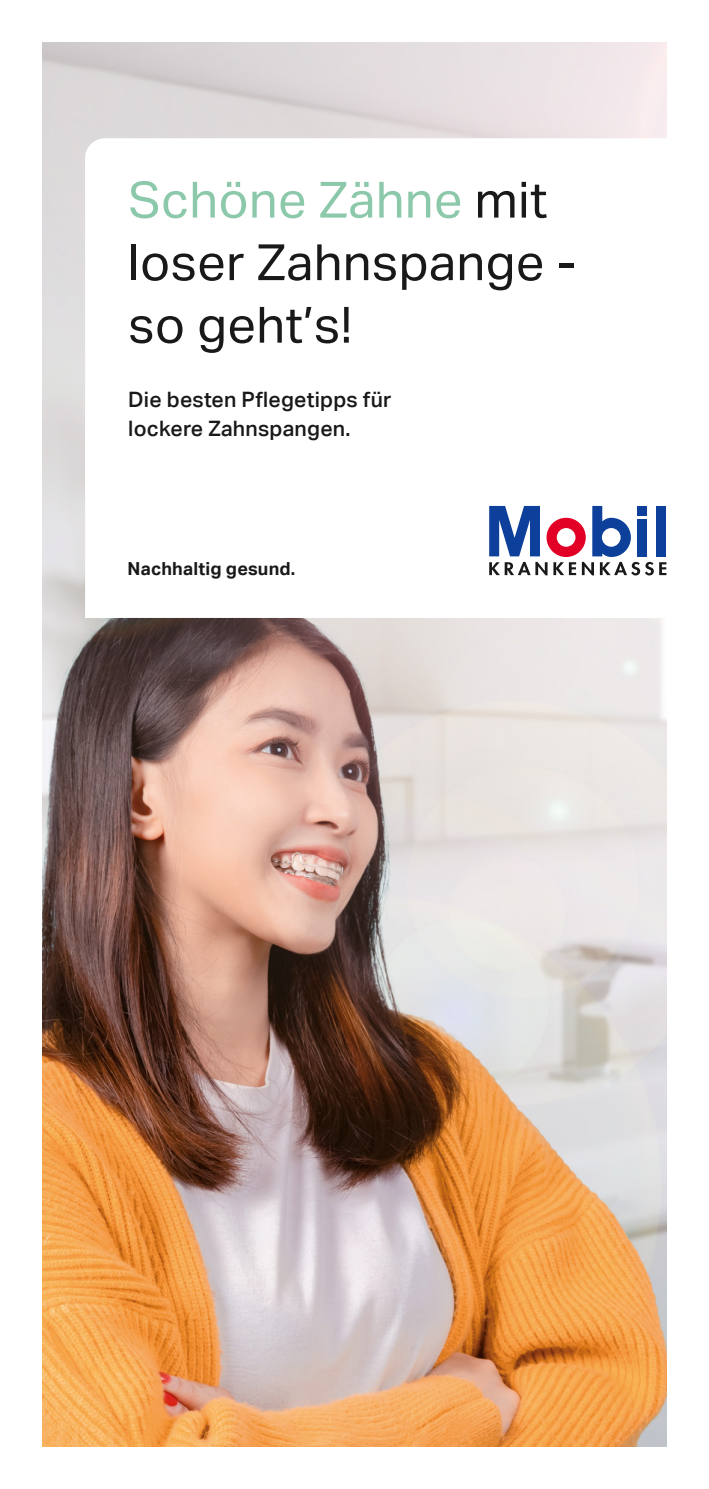
<style>
.page{position:relative;width:709px;height:1489px;background:#fff}
.page>*{position:absolute;margin:0;border:0;box-sizing:border-box;transform-origin:0 0}
.t1{font:50px/62.5px "Aktiv Grotesk";letter-spacing:.01em;color:#191919}
.t2{font:500 21.25px/29.8px "Aktiv Grotesk";letter-spacing:.01em;color:#191919}
.t3{font:700 18px "Aktiv Grotesk";letter-spacing:.01em;color:#191919}
.s1{color:#8cc8aa}
</style>
<div class="page">
<img style="left:43px;top:43px;width:623px;height:1403px">
<svg style="left:85px;top:138px;width:582px;height:480px"></svg>
<svg style="left:489px;top:506px;width:177px;height:69px"></svg>
<h1 class="t1" style="left:128px;top:169px;width:449px"><span class="s1">Schöne Zähne</span> mit loser Zahnspange - so geht’s!</h1>
<p class="t2" style="left:128px;top:384px;width:265px">Die besten Pflegetipps für lockere Zahnspangen.</p>
<p class="t3" style="left:128px;top:558px;width:169px">Nachhaltig gesund.</p>
</div>
